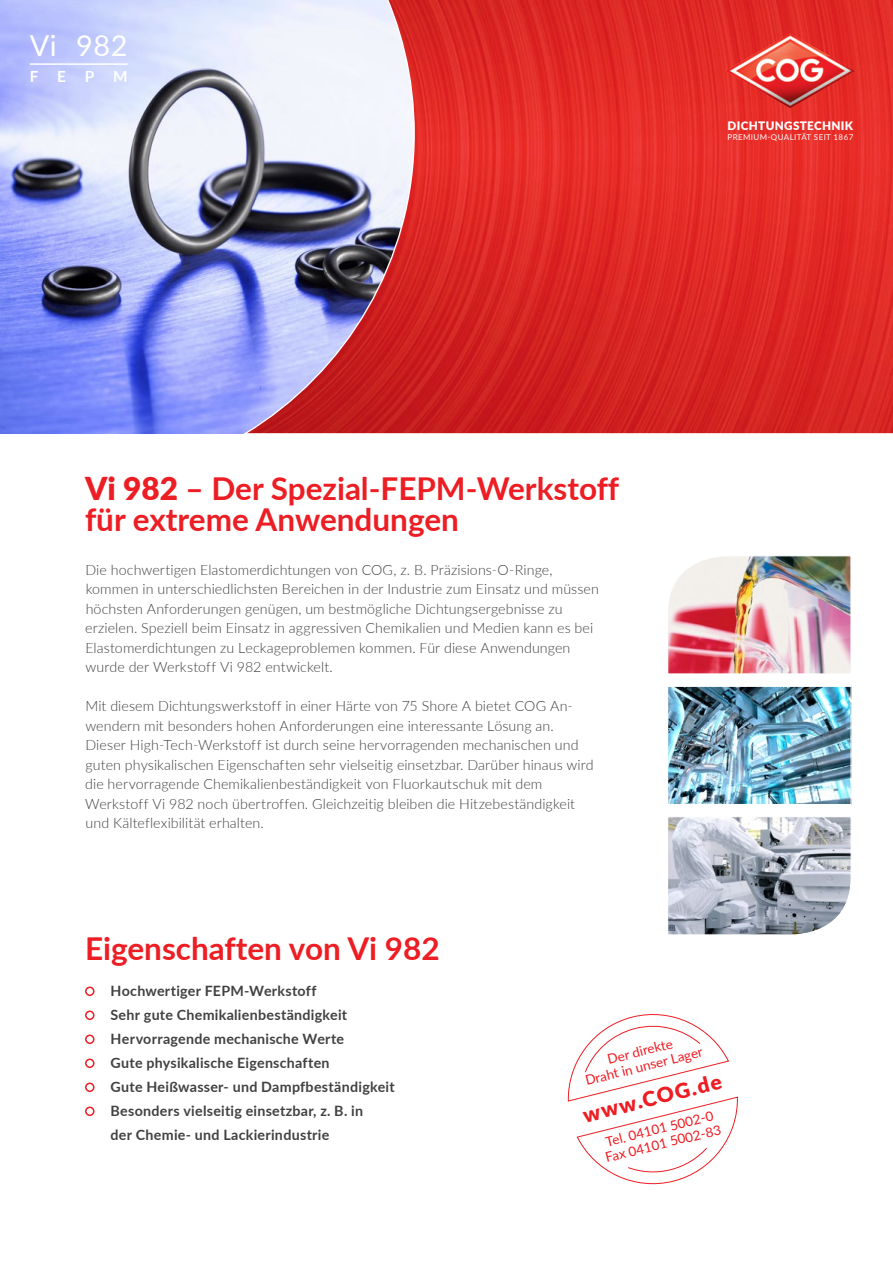
<style>
.page{position:relative;width:893px;height:1263px;background:#fff}
.page>*{position:absolute;margin:0;border:0;box-sizing:border-box;transform-origin:0 0}
.t1{font:700 31.5px/31.5px "Lato";color:#ed1d24}
.t2{font:28.8px "Lato";color:#fff}
.t3{font:900 21.15px "Lato";color:#ed1d24}
.t4{font:700 15.45px "Lato";color:#fff}
.t5{font:300 14.25px/19.5px "Lato";letter-spacing:.005em;color:#414042}
.t6{font:700 14.25px/24px "Lato";letter-spacing:.02em;color:#414042}
.t7{font:13.5px/15.3px "Lato";color:#ed1d24;text-align:center}
.t8{font:900 11.7px "Lato";letter-spacing:.03em;color:#fff}
.t9{font:7.95px "Lato";letter-spacing:.05em;color:#fff}
.s1{font-weight:900}
</style>
<div class="page">
<img style="left:0;top:0;width:240px;height:434px">
<svg style="left:240px;top:0;width:653px;height:434px;background:#d2474a"></svg>
<hr style="left:30px;top:63px;width:98px;height:2px;background:#fff">
<img style="left:668px;top:555px;width:183px;height:119px">
<svg style="left:668px;top:817px;width:184px;height:118px;background:#afb4bf"></svg>
<img style="left:669px;top:688px;width:181px;height:115px">
<div style="left:667px;top:686px;width:185px;height:119px;border:1px solid #fff"></div>
<div style="left:85px;top:986px;width:10px;height:10px;border:2px solid #ed1d24;border-radius:50%"></div>
<div style="left:85px;top:1010px;width:10px;height:10px;border:2px solid #ed1d24;border-radius:50%"></div>
<div style="left:85px;top:1034px;width:10px;height:10px;border:2px solid #ed1d24;border-radius:50%"></div>
<div style="left:85px;top:1058px;width:10px;height:10px;border:2px solid #ed1d24;border-radius:50%"></div>
<div style="left:85px;top:1082px;width:10px;height:10px;border:2px solid #ed1d24;border-radius:50%"></div>
<div style="left:85px;top:1106px;width:10px;height:10px;border:2px solid #ed1d24;border-radius:50%"></div>
<svg style="left:567px;top:1014px;width:171px;height:171px"></svg>
<img style="left:725px;top:33px;width:131px;height:75px">
<h2 class="t2" style="left:30px;top:25px;width:99px">Vi 982</h2>
<p class="t4" style="left:30px;top:65px;width:99px">FEPM</p>
<p class="t8" style="left:728px;top:116px;width:127px">DICHTUNGSTECHNIK</p>
<p class="t9" style="left:727px;top:131px;width:127px">PREMIUM-QUALITÄT SEIT 1867</p>
<h1 class="t1" style="left:85px;top:471px;width:536px"><span class="s1">Vi 982</span> – Der Spezial-FEPM-Werkstoff für extreme Anwendungen</h1>
<p class="t5" style="left:85px;top:559px;width:515px">Die hochwertigen Elastomerdichtungen von COG, z. B. Präzisions-O-Ringe, kommen in unterschiedlichsten Bereichen in der Industrie zum Einsatz und müssen höchsten Anforderungen genügen, um bestmögliche Dichtungsergebnisse zu erzielen. Speziell beim Einsatz in aggressiven Chemikalien und Medien kann es bei Elastomerdichtungen zu Leckageproblemen kommen. Für diese Anwendungen wurde der Werkstoff Vi 982 entwickelt.</p>
<p class="t5" style="left:85px;top:696px;width:510px">Mit diesem Dichtungswerkstoff in einer Härte von 75 Shore A bietet COG An&shy;wendern mit besonders hohen Anforderungen eine interessante Lösung an.<br>Dieser High-Tech-Werkstoff ist durch seine hervorragenden mechanischen und guten physikalischen Eigenschaften sehr vielseitig einsetzbar. Darüber hinaus wird die hervorragende Chemikalienbeständigkeit von Fluorkautschuk mit dem Werkstoff Vi 982 noch übertroffen. Gleichzeitig bleiben die Hitzebeständigkeit und Kälteflexibilität erhalten.</p>
<h1 class="t1" style="left:85px;top:931px;width:356px">Eigenschaften von Vi 982</h1>
<p class="t6" style="left:111px;top:978px;width:286px">Hochwertiger FEPM-Werkstoff<br>Sehr gute Chemikalienbeständigkeit Hervorragende mechanische Werte<br>Gute physikalische Eigenschaften<br>Gute Heißwasser- und Dampfbeständigkeit Besonders vielseitig einsetzbar, z. B. in<br>der Chemie- und Lackierindustrie</p>
<p class="t7" style="left:580px;top:1058px;width:122px;rotate:-14deg">Der direkte<br>Draht in unser Lager</p>
<p class="t7" style="left:600px;top:1135px;width:120px;rotate:-14deg">Tel. 04101 5002-0<br>Fax 04101 5002-83</p>
<h3 class="t3" style="left:580px;top:1099px;width:144px;rotate:-14deg">www.COG.de</h3>
</div>
